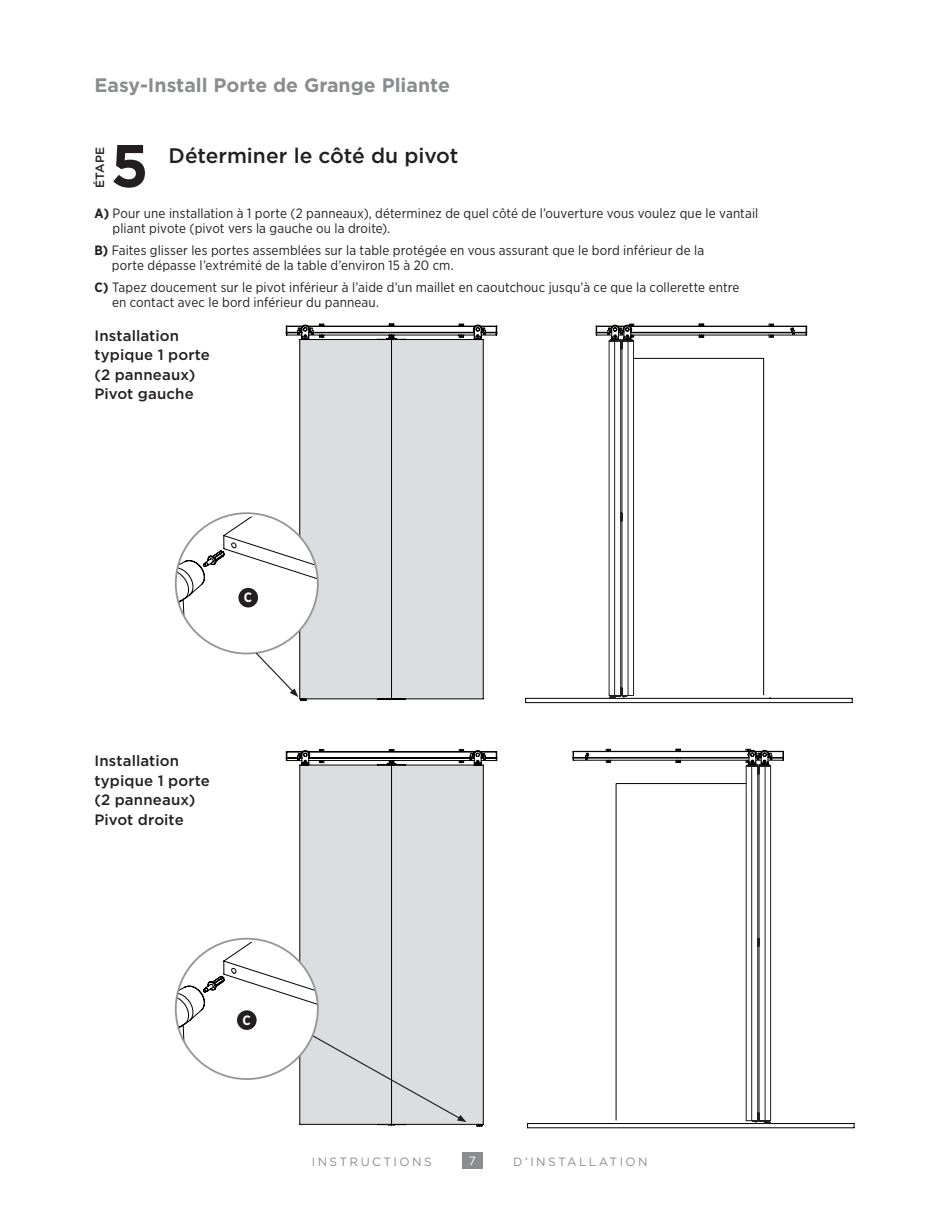
<style>
.page{position:relative;width:945px;height:1215px;background:#fff}
.page>*{position:absolute;margin:0;border:0;box-sizing:border-box;transform-origin:0 0}
.t1{font:700 60px "Gotham";color:#231f20}
.t2{font:500 21px "Gotham";letter-spacing:-.005em;color:#231f20}
.t3{font:700 19.5px "Gotham";color:#8a8c8f}
.t4{font:500 15px/19.5px "Gotham";letter-spacing:.01em;color:#231f20}
.t5{font:13.5px/15px "Gotham Narrow";letter-spacing:.01em;color:#231f20}
.t6{font:700 13.5px "Gotham Narrow";color:#fff}
.t7{font:12px "Gotham HTF";letter-spacing:.2em;color:#8a8c8f}
.t8{font:500 12px "Gotham";letter-spacing:.02em;color:#231f20}
.t9{font:12px "Gotham";color:#fff}
.s1{font-weight:700}
</style>
<div class="page">
<div style="left:462px;top:1152px;width:21px;height:17px;background:#8a8c8f"></div>
<svg style="left:286px;top:324px;width:211px;height:377px"></svg>
<svg style="left:286px;top:749px;width:211px;height:377px"></svg>
<svg style="left:176px;top:517px;width:142px;height:180px"></svg>
<svg style="left:176px;top:942px;width:291px;height:180px"></svg>
<div style="left:238px;top:588px;width:20px;height:20px;background:#231f20;border-radius:50%"></div>
<div style="left:237px;top:1010px;width:20px;height:20px;background:#231f20;border-radius:50%"></div>
<svg style="left:525px;top:358px;width:328px;height:345px"></svg>
<hr style="left:622px;top:333px;width:184px;height:1px;background:#040503">
<hr style="left:618px;top:326px;width:188px;height:1px;background:#040503">
<hr style="left:619px;top:335px;width:150px;height:1px;background:#040503">
<hr style="left:622px;top:332px;width:184px;height:1px;background:#040503">
<hr style="left:769px;top:335px;width:37px;height:1px;background:#040503">
<svg style="left:596px;top:324px;width:38px;height:375px"></svg>
<svg style="left:791px;top:328px;width:3px;height:7px"></svg>
<svg style="left:527px;top:783px;width:328px;height:345px"></svg>
<hr style="left:573px;top:758px;width:184px;height:1px;background:#040503">
<hr style="left:574px;top:751px;width:188px;height:1px;background:#040503">
<hr style="left:611px;top:760px;width:150px;height:1px;background:#040503">
<hr style="left:573px;top:757px;width:184px;height:1px;background:#040503">
<hr style="left:573px;top:760px;width:38px;height:1px;background:#040503">
<svg style="left:746px;top:749px;width:38px;height:375px"></svg>
<svg style="left:585px;top:753px;width:4px;height:7px"></svg>
<h3 class="t3" style="left:94px;top:72px;width:357px">Easy-Install Porte de Grange Pliante</h3>
<p class="t8" style="left:92px;top:188px;width:43px;rotate:-90deg">ÉTAPE</p>
<h1 class="t1" style="left:111px;top:126px;width:39px">5</h1>
<h2 class="t2" style="left:169px;top:141px;width:291px">Déterminer le côté du pivot</h2>
<p class="t5" style="left:113px;top:206px;width:647px;text-indent:-18px"><span class="s1">A)</span> Pour une installation à 1 porte (2 panneaux), déterminez de quel côté de l’ouverture vous voulez que le vantail pliant pivote (pivot vers la gauche ou la droite).</p>
<p class="t5" style="left:112px;top:242px;width:594px;text-indent:-17px"><span class="s1">B)</span> Faites glisser les portes assemblées sur la table protégée en vous assurant que le bord inférieur de la porte dépasse l’extrémité de la table d’environ 15 à 20 cm.</p>
<p class="t5" style="left:112px;top:279px;width:629px;text-indent:-18px"><span class="s1">C)</span> Tapez doucement sur le pivot inférieur à l’aide d’un maillet en caoutchouc jusqu’à ce que la collerette entre en contact avec le bord inférieur du panneau.</p>
<p class="t4" style="left:94px;top:325px;width:117px">Installation typique 1 porte (2 panneaux)<br>Pivot gauche</p>
<p class="t6" style="left:244px;top:589px;width:10px">C</p>
<p class="t4" style="left:94px;top:751px;width:117px">Installation typique 1 porte (2 panneaux)<br>Pivot droite</p>
<p class="t6" style="left:243px;top:1011px;width:10px">C</p>
<p class="t7" style="left:312px;top:1155px;width:121px">INSTRUCTIONS</p>
<p class="t9" style="left:469px;top:1154px;width:9px">7</p>
<p class="t7" style="left:513px;top:1155px;width:136px">D’INSTALLATION</p>
</div>
